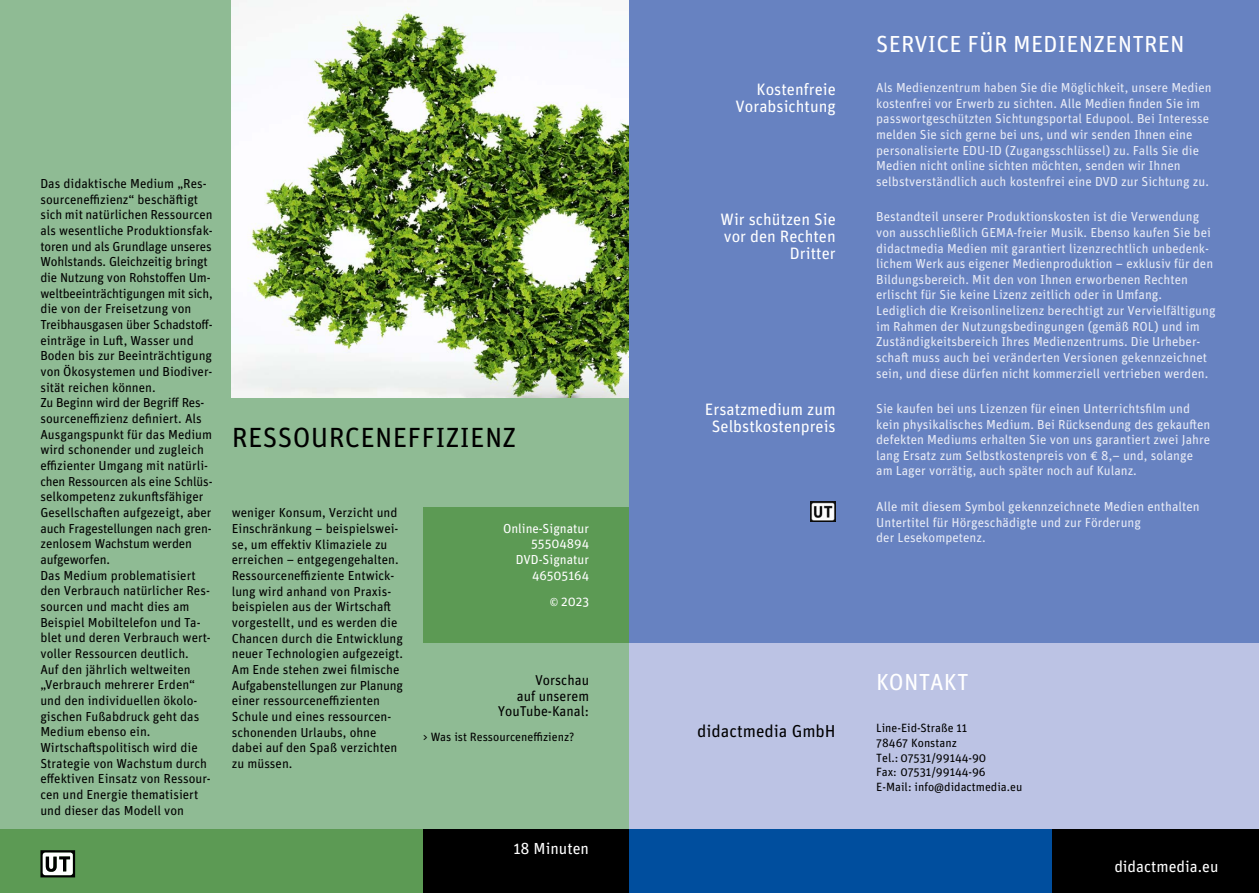
<style>
.page{position:relative;width:1259px;height:893px;background:#fff}
.page>*{position:absolute;margin:0;border:0;box-sizing:border-box;transform-origin:0 0}
.t1{font:27.75px "Unit OT";letter-spacing:.01em;color:#000}
.t2{font:23.25px "Unit OT";letter-spacing:.01em;color:#fff}
.t3{font:17.25px "Unit OT";color:#000}
.t4{font:16.5px/17.2px "Unit OT";color:#fff;text-align:right}
.t5{font:16.05px "Unit OT";color:#fff}
.t6{font:15.9px "Unit OT";color:#fff}
.t7{font:14.25px/15.8px "Unit OT";color:#000;text-align:right}
.t8{font:13.05px/15.6px "Unit OT";color:#000}
.t9{font:13.05px/15.6px "Unit OT";color:#e8ebf6}
.t10{font:13.05px/15.6px "Unit OT";color:#fff;text-align:right}
.t11{font:12px/14.5px "Unit OT";color:#000}
.s1{font-size:11.25px}
</style>
<div class="page">
<div style="left:0;top:0;width:629px;height:843px;background:#8fbb94"></div>
<div style="left:423px;top:507px;width:206px;height:135px;background:#5c9a54"></div>
<div style="left:0;top:829px;width:423px;height:64px;background:#5c9a54"></div>
<div style="left:423px;top:829px;width:206px;height:64px;background:#000"></div>
<svg style="left:40px;top:850px;width:35px;height:27px"></svg>
<img style="left:232px;top:0;width:397px;height:398px">
<div style="left:629px;top:89px;width:630px;height:756px;background:#bcc3e4"></div>
<div style="left:629px;top:0;width:630px;height:642px;background:#6782c1"></div>
<div style="left:629px;top:829px;width:630px;height:64px;background:#004e9e"></div>
<div style="left:1052px;top:829px;width:207px;height:64px;background:#000"></div>
<img style="left:810px;top:502px;width:25px;height:19px">
<p class="t8" style="left:40px;top:175px;width:174px">Das didaktische Medium „Res&shy;sourceneffizienz“ beschäftigt sich mit natürlichen Ressourcen als wesentliche Produktionsfak&shy;toren und als Grundlage unseres<br>Wohlstands. Gleichzeitig bringt die Nutzung von Rohstoffen Um&shy;weltbeeinträchtigungen mit sich, die von der Freisetzung von<br>Treibhausgasen über Schadstoff&shy;einträge in Luft, Wasser und<br>Boden bis zur Beeinträchtigung von Ökosystemen und Biodiver&shy;sität reichen können.<br>Zu Beginn wird der Begriff Res&shy;sourceneffizienz definiert. Als<br>Ausgangspunkt für das Medium wird schonender und zugleich effizienter Umgang mit natürli&shy;chen Ressourcen als eine Schlüs&shy;selkompetenz zukunftsfähiger<br>Gesellschaften aufgezeigt, aber auch Fragestellungen nach gren&shy;zenlosem Wachstum werden aufgeworfen.<br>Das Medium problematisiert den Verbrauch natürlicher Res&shy;sourcen und macht dies am<br>Beispiel Mobiltelefon und Ta&shy;blet und deren Verbrauch wert&shy;voller Ressourcen deutlich.<br>Auf den jährlich weltweiten „Verbrauch mehrerer Erden“ und den individuellen ökolo&shy;gischen Fußabdruck geht das<br>Medium ebenso ein.<br>Wirtschaftspolitisch wird die<br>Strategie von Wachstum durch effektiven Einsatz von Ressour&shy;cen und Energie thematisiert und dieser das Modell von</p>
<h1 class="t1" style="left:232px;top:420px;width:286px">RESSOURCENEFFIZIENZ</h1>
<p class="t8" style="left:232px;top:505px;width:173px">weniger Konsum, Verzicht und<br>Einschränkung – beispielswei&shy;se, um effektiv Klimaziele zu erreichen – entgegengehalten.<br>Ressourceneffiziente Entwick&shy;lung wird anhand von Praxis&shy;beispielen aus der Wirtschaft vorgestellt, und es werden die<br>Chancen durch die Entwicklung neuer Technologien aufgezeigt.<br>Am Ende stehen zwei filmische<br>Aufgabenstellungen zur Planung einer ressourceneffizienten<br>Schule und eines ressourcen&shy;schonenden Urlaubs, ohne dabei auf den Spaß verzichten zu müssen.</p>
<p class="t10" style="left:503px;top:520px;width:88px">Online-Signatur<br>55504894<br>DVD-Signatur<br>46505164</p>
<p class="t10" style="left:550px;top:593px;width:41px"><span class="s1">©</span> 2023</p>
<p class="t7" style="left:498px;top:672px;width:93px">Vorschau<br>auf unserem<br>YouTube-Kanal:</p>
<p class="t11" style="left:423px;top:730px;width:153px">&gt; Was ist Ressourceneffizienz?</p>
<p class="t5" style="left:513px;top:838px;width:77px">18 Minuten</p>
<p class="t4" style="left:735px;top:80px;width:102px">Kostenfreie<br>Vorabsichtung</p>
<p class="t4" style="left:720px;top:210px;width:117px">Wir schützen Sie vor den Rechten<br>Dritter</p>
<p class="t4" style="left:705px;top:400px;width:132px;text-align:center">Ersatzmedium zum<br>Selbstkostenpreis</p>
<h2 class="t2" style="left:876px;top:30px;width:310px">SERVICE FÜR MEDIENZENTREN</h2>
<p class="t9" style="left:876px;top:80px;width:337px">Als Medienzentrum haben Sie die Möglichkeit, unsere Medien kostenfrei vor Erwerb zu sichten. Alle Medien finden Sie im passwortgeschützten Sichtungsportal Edupool. Bei Interesse melden Sie sich gerne bei uns, und wir senden Ihnen eine personalisierte EDU-ID (Zugangsschlüssel) zu. Falls Sie die Medien nicht online sichten möchten, senden wir Ihnen selbstverständlich auch kostenfrei eine DVD zur Sichtung zu.</p>
<p class="t9" style="left:876px;top:209px;width:341px">Bestandteil unserer Produktionskosten ist die Verwendung von ausschließlich GEMA-freier Musik. Ebenso kaufen Sie bei didactmedia Medien mit garantiert lizenzrechtlich unbedenk&shy;lichem Werk aus eigener Medienproduktion – exklusiv für den Bildungsbereich. Mit den von Ihnen erworbenen Rechten erlischt für Sie keine Lizenz zeitlich oder in Umfang.<br>Lediglich die Kreisonlinelizenz berechtigt zur Vervielfältigung im Rahmen der Nutzungsbedingungen (gemäß ROL) und im Zuständigkeitsbereich Ihres Medienzentrums. Die Urheber&shy;schaft muss auch bei veränderten Versionen gekennzeichnet sein, und diese dürfen nicht kommerziell vertrieben werden.</p>
<p class="t9" style="left:876px;top:400px;width:336px">Sie kaufen bei uns Lizenzen für einen Unterrichtsfilm und kein physikalisches Medium. Bei Rücksendung des gekauften defekten Mediums erhalten Sie von uns garantiert zwei Jahre lang Ersatz zum Selbstkostenpreis von € 8,– und, solange am Lager vorrätig, auch später noch auf Kulanz.</p>
<p class="t9" style="left:876px;top:498px;width:325px">Alle mit diesem Symbol gekennzeichnete Medien enthalten<br>Untertitel für Hörgeschädigte und zur Förderung<br>der Lesekompetenz.</p>
<h3 class="t3" style="left:697px;top:720px;width:140px">didactmedia GmbH</h3>
<h2 class="t2" style="left:876px;top:667px;width:94px">KONTAKT</h2>
<p class="t11" style="left:876px;top:721px;width:148px">Line-Eid-Straße 11<br>78467 Konstanz<br>Tel.: 07531/99144-90<br>Fax: 07531/99144-96<br>E-Mail: info@didactmedia.eu</p>
<p class="t6" style="left:1114px;top:856px;width:106px">didactmedia.eu</p>
</div>
